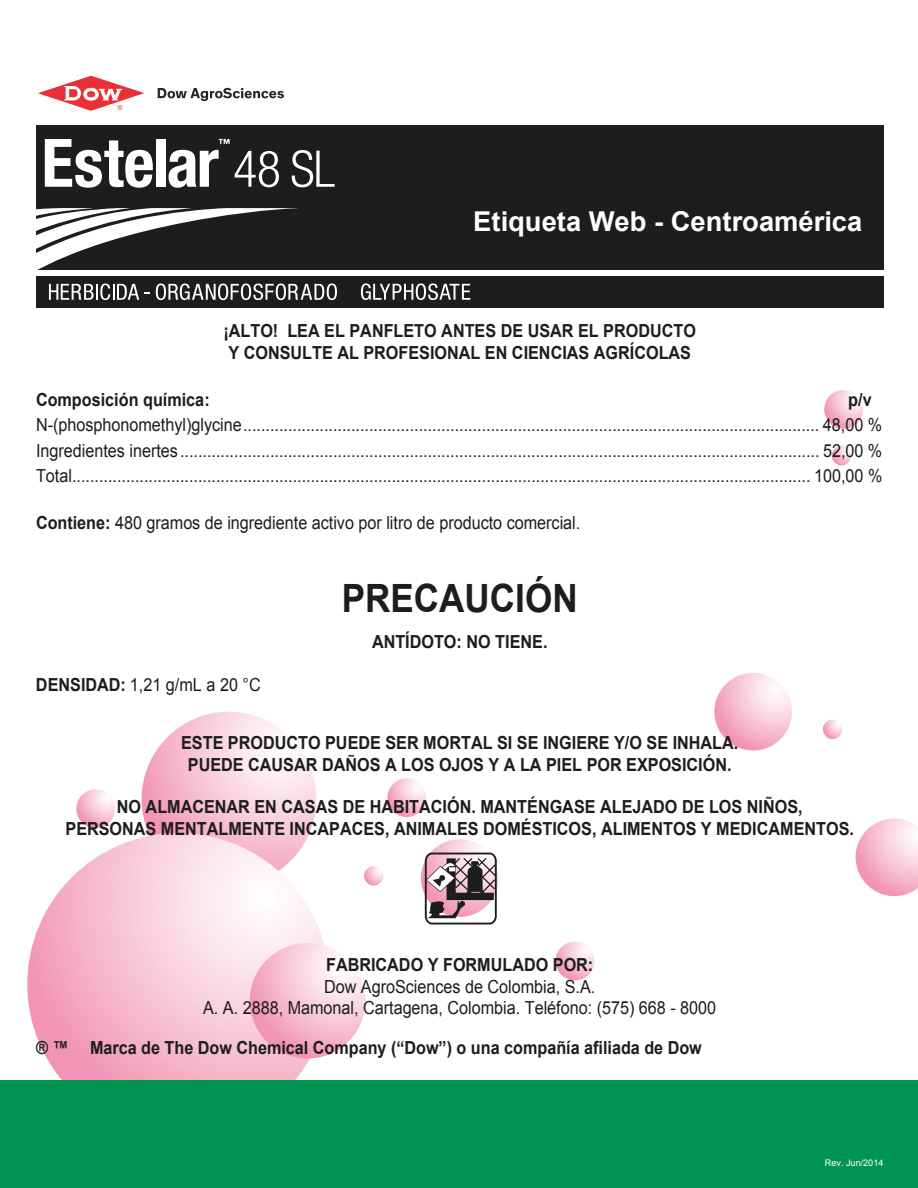
<style>
.page{position:relative;width:918px;height:1188px;background:#fff}
.page>*{position:absolute;margin:0;border:0;box-sizing:border-box;transform-origin:0 0}
.t1{font:700 39px "Arial";color:#1d1d1b;scale:.9 1}
.t2{font:700 27.3px "Arial";color:#fff}
.t3{font:18px/25.5px "Arial";color:#1d1d1b;text-align:justify;scale:.9 1}
.t4{font:700 18px/21.6px "Arial";color:#1d1d1b;text-align:center;scale:.9 1}
.t5{font:9.15px "Arial";color:#fff}
.s1{font-weight:700}
</style>
<div class="page">
<svg style="left:142px;top:712px;width:174px;height:174px;background:#f8cbda"></svg>
<svg style="left:27px;top:833px;width:303px;height:302px;background:#f6c6d6"></svg>
<svg style="left:250px;top:943px;width:115px;height:116px;background:#f7c3d4"></svg>
<svg style="left:421px;top:839px;width:78px;height:78px"></svg>
<svg style="left:714px;top:673px;width:78px;height:78px;background:#f7c4d5"></svg>
<svg style="left:856px;top:818px;width:62px;height:78px"></svg>
<svg style="left:387px;top:778px;width:39px;height:39px"></svg>
<svg style="left:556px;top:942px;width:38px;height:38px"></svg>
<svg style="left:76px;top:789px;width:39px;height:39px"></svg>
<svg style="left:824px;top:390px;width:39px;height:39px"></svg>
<svg style="left:832px;top:446px;width:19px;height:19px"></svg>
<svg style="left:823px;top:720px;width:19px;height:19px"></svg>
<svg style="left:364px;top:866px;width:19px;height:20px"></svg>
<div style="left:0;top:1081px;width:918px;height:107px;background:#009453"></div>
<div style="left:37px;top:125px;width:847px;height:182px;background:#1d1d1b"></div>
<div style="left:36px;top:270px;width:852px;height:6px;background:#fff"></div>
<svg style="left:158px;top:88px;width:126px;height:13px"></svg>
<svg style="left:38px;top:76px;width:106px;height:35px"></svg>
<svg style="left:36px;top:208px;width:301px;height:92px"></svg>
<svg style="left:361px;top:283px;width:109px;height:17px"></svg>
<svg style="left:45px;top:139px;width:108px;height:49px"></svg>
<div style="left:156px;top:139px;width:9px;height:48px;background:#fff"></div>
<svg style="left:169px;top:150px;width:50px;height:38px"></svg>
<svg style="left:219px;top:139px;width:11px;height:5px"></svg>
<svg style="left:235px;top:151px;width:44px;height:36px"></svg>
<svg style="left:292px;top:150px;width:43px;height:37px"></svg>
<svg style="left:425px;top:853px;width:72px;height:72px"></svg>
<h2 class="t2" style="left:473px;top:203px;width:391px">Etiqueta Web - Centroamérica</h2>
<p class="t4" style="left:224px;top:320px;width:527px;text-align:left">¡ALTO! LEA EL PANFLETO ANTES DE USAR EL PRODUCTO<br>Y CONSULTE AL PROFESIONAL EN CIENCIAS AGRÍCOLAS</p>
<p class="t4" style="left:36px;top:389px;width:195px">Composición química:</p>
<p class="t4" style="left:848px;top:389px;width:28px">p/v</p>
<p class="t3" style="left:36px;top:412px;width:942px">N-(phosphonomethyl)glycine................................................................................................................................ 48,00 % Ingredientes inertes.............................................................................................................................................. 52,00 % Total.................................................................................................................................................................... 100,00 %</p>
<p class="t3" style="left:36px;top:510px;width:606px"><span class="s1">Contiene:</span> 480 gramos de ingrediente activo por litro de producto comercial.</p>
<p class="t3" style="left:36px;top:672px;width:251px"><span class="s1">DENSIDAD:</span> 1,21 g/mL a 20 °C</p>
<h1 class="t1" style="left:342px;top:572px;width:264px">PRECAUCIÓN</h1>
<p class="t4" style="left:372px;top:632px;width:197px">ANTÍDOTO: NO TIENE.</p>
<p class="t4" style="left:181px;top:732px;width:621px">ESTE PRODUCTO PUEDE SER MORTAL SI SE INGIERE Y/O SE INHALA.<br>PUEDE CAUSAR DAÑOS A LOS OJOS Y A LA PIEL POR EXPOSICIÓN.</p>
<p class="t4" style="left:66px;top:797px;width:878px">NO ALMACENAR EN CASAS DE HABITACIÓN. MANTÉNGASE ALEJADO DE LOS NIÑOS,<br>PERSONAS MENTALMENTE INCAPACES, ANIMALES DOMÉSTICOS, ALIMENTOS Y MEDICAMENTOS.</p>
<p class="t4" style="left:326px;top:955px;width:298px">FABRICADO Y FORMULADO POR:</p>
<p class="t3" style="left:203px;top:976px;width:572px;line-height:21.6px;text-align:center">Dow AgroSciences de Colombia, S.A.<br>A. A. 2888, Mamonal, Cartagena, Colombia. Teléfono: (575) 668 - 8000</p>
<p class="t4" style="left:36px;top:1037px;width:741px">® ™ Marca de The Dow Chemical Company (“Dow”) o una compañía afiliada de Dow</p>
<p class="t5" style="left:825px;top:1157px;width:60px">Rev. Jun/2014</p>
</div>
